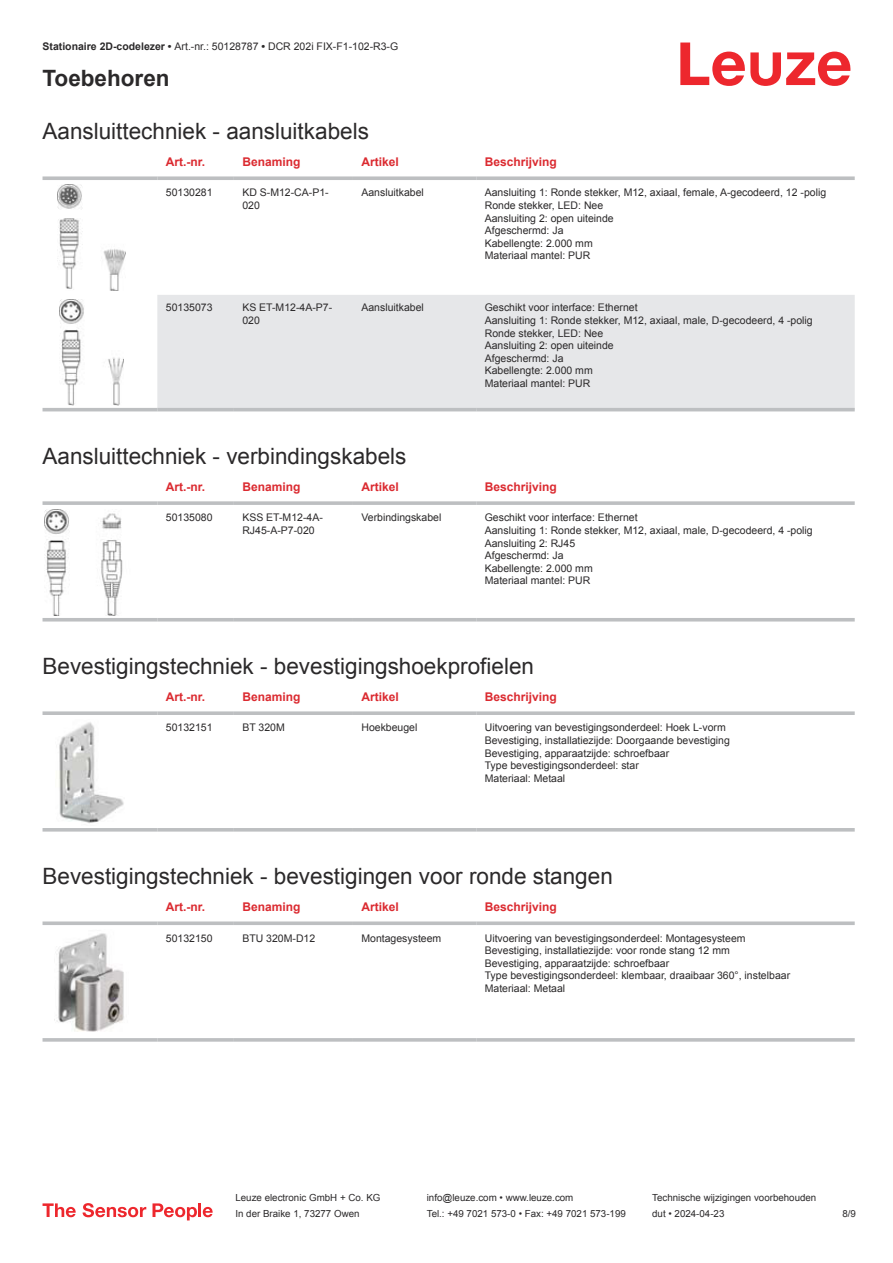
<style>
.page{position:relative;width:893px;height:1263px;background:#fff}
.page>*{position:absolute;margin:0;border:0;box-sizing:border-box;transform-origin:0 0}
.t1{font:22.5px "Arial";color:#2b292a}
.t2{font:700 22.5px "Arial";color:#2b292a}
.t3{font:700 12px "Arial";color:#db2a30}
.t4{font:10.5px/12.6px "Arial";color:#2b292a}
.t5{font:9.75px "Arial";color:#2b292a}
.s1{font-weight:700}
</style>
<div class="page">
<svg style="left:680px;top:43px;width:170px;height:43px"></svg>
<div style="left:157px;top:295px;width:698px;height:113px;background:#e6e7e9"></div>
<svg style="left:43px;top:176px;width:114px;height:4px"></svg>
<svg style="left:157px;top:176px;width:77px;height:4px"></svg>
<svg style="left:234px;top:176px;width:119px;height:4px"></svg>
<svg style="left:353px;top:176px;width:123px;height:4px"></svg>
<svg style="left:476px;top:176px;width:379px;height:4px;background:#c4c6c8"></svg>
<hr style="left:43px;top:408px;width:114px;height:3px;background:#bdbfc1">
<hr style="left:157px;top:408px;width:77px;height:3px;background:#bdbfc1">
<hr style="left:234px;top:408px;width:119px;height:3px;background:#bdbfc1">
<hr style="left:353px;top:408px;width:123px;height:3px;background:#bdbfc1">
<hr style="left:476px;top:408px;width:379px;height:3px;background:#bdbfc1">
<img style="left:57px;top:184px;width:68px;height:107px">
<img style="left:59px;top:299px;width:65px;height:106px">
<svg style="left:43px;top:515px;width:812px;height:107px"></svg>
<svg style="left:43px;top:501px;width:114px;height:4px"></svg>
<svg style="left:157px;top:501px;width:77px;height:4px"></svg>
<svg style="left:234px;top:501px;width:119px;height:4px"></svg>
<svg style="left:353px;top:501px;width:123px;height:4px"></svg>
<svg style="left:476px;top:501px;width:379px;height:4px;background:#c3c5c7"></svg>
<hr style="left:43px;top:618px;width:114px;height:3px;background:#bdbfc1">
<hr style="left:157px;top:618px;width:77px;height:3px;background:#bdbfc1">
<hr style="left:234px;top:618px;width:119px;height:3px;background:#bdbfc1">
<hr style="left:353px;top:618px;width:123px;height:3px;background:#bdbfc1">
<hr style="left:476px;top:618px;width:379px;height:3px;background:#bdbfc1">
<img style="left:45px;top:509px;width:93px;height:106px">
<svg style="left:43px;top:831px;width:812px;height:1px"></svg>
<svg style="left:43px;top:711px;width:114px;height:4px"></svg>
<svg style="left:157px;top:711px;width:77px;height:4px"></svg>
<svg style="left:234px;top:711px;width:119px;height:4px"></svg>
<svg style="left:353px;top:711px;width:123px;height:4px"></svg>
<svg style="left:476px;top:711px;width:379px;height:4px;background:#c3c5c7"></svg>
<hr style="left:43px;top:828px;width:114px;height:3px;background:#bdbfc1">
<hr style="left:157px;top:828px;width:77px;height:3px;background:#bdbfc1">
<hr style="left:234px;top:828px;width:119px;height:3px;background:#bdbfc1">
<hr style="left:353px;top:828px;width:123px;height:3px;background:#bdbfc1">
<hr style="left:476px;top:828px;width:379px;height:3px;background:#bdbfc1">
<img style="left:59px;top:722px;width:65px;height:101px">
<svg style="left:43px;top:921px;width:114px;height:4px"></svg>
<svg style="left:157px;top:921px;width:77px;height:4px"></svg>
<svg style="left:234px;top:921px;width:119px;height:4px"></svg>
<svg style="left:353px;top:921px;width:123px;height:4px"></svg>
<svg style="left:476px;top:921px;width:379px;height:4px;background:#c5c6c8"></svg>
<svg style="left:43px;top:1038px;width:114px;height:4px"></svg>
<svg style="left:157px;top:1038px;width:77px;height:4px"></svg>
<svg style="left:234px;top:1038px;width:119px;height:4px"></svg>
<svg style="left:353px;top:1038px;width:123px;height:4px"></svg>
<svg style="left:476px;top:1038px;width:379px;height:4px;background:#c3c5c7"></svg>
<img style="left:54px;top:933px;width:70px;height:99px">
<svg style="left:43px;top:1203px;width:33px;height:14px"></svg>
<svg style="left:83px;top:1203px;width:63px;height:14px"></svg>
<svg style="left:153px;top:1203px;width:44px;height:17px"></svg>
<hr style="left:198px;top:1203px;width:3px;height:14px;background:#ed272d">
<svg style="left:203px;top:1207px;width:10px;height:10px"></svg>
<p class="t4" style="left:43px;top:41px;width:357px"><span class="s1">Stationaire 2D-codelezer •</span> Art.-nr.: 50128787 <span class="s1">•</span> DCR 202i FIX-F1-102-R3-G</p>
<h1 class="t2" style="left:43px;top:70px;width:129px">Toebehoren</h1>
<h1 class="t1" style="left:43px;top:123px;width:328px">Aansluittechniek - aansluitkabels</h1>
<p class="t3" style="left:166px;top:157px;width:41px">Art.-nr.</p>
<p class="t3" style="left:242px;top:157px;width:60px">Benaming</p>
<p class="t3" style="left:361px;top:157px;width:39px">Artikel</p>
<p class="t3" style="left:485px;top:157px;width:74px">Beschrijving</p>
<p class="t4" style="left:166px;top:187px;width:48px">50130281</p>
<p class="t4" style="left:242px;top:187px;width:88px">KD S-M12-CA-P1-<br>020</p>
<p class="t4" style="left:361px;top:187px;width:64px">Aansluitkabel</p>
<p class="t4" style="left:485px;top:187px;width:343px">Aansluiting 1: Ronde stekker, M12, axiaal, female, A-gecodeerd, 12 -polig<br>Ronde stekker, LED: Nee<br>Aansluiting 2: open uiteinde<br>Afgeschermd: Ja<br>Kabellengte: 2.000 mm<br>Materiaal mantel: PUR</p>
<p class="t4" style="left:166px;top:302px;width:48px">50135073</p>
<p class="t4" style="left:242px;top:302px;width:91px">KS ET-M12-4A-P7-<br>020</p>
<p class="t4" style="left:361px;top:302px;width:64px">Aansluitkabel</p>
<p class="t4" style="left:485px;top:302px;width:329px">Geschikt voor interface: Ethernet<br>Aansluiting 1: Ronde stekker, M12, axiaal, male, D-gecodeerd, 4 -polig<br>Ronde stekker, LED: Nee<br>Aansluiting 2: open uiteinde<br>Afgeschermd: Ja<br>Kabellengte: 2.000 mm<br>Materiaal mantel: PUR</p>
<h1 class="t1" style="left:43px;top:448px;width:365px">Aansluittechniek - verbindingskabels</h1>
<p class="t3" style="left:166px;top:482px;width:41px">Art.-nr.</p>
<p class="t3" style="left:242px;top:482px;width:60px">Benaming</p>
<p class="t3" style="left:361px;top:482px;width:39px">Artikel</p>
<p class="t3" style="left:485px;top:482px;width:74px">Beschrijving</p>
<p class="t4" style="left:166px;top:512px;width:48px">50135080</p>
<p class="t4" style="left:242px;top:512px;width:82px">KSS ET-M12-4A-<br>RJ45-A-P7-020</p>
<p class="t4" style="left:361px;top:512px;width:81px">Verbindingskabel</p>
<p class="t4" style="left:485px;top:512px;width:329px">Geschikt voor interface: Ethernet<br>Aansluiting 1: Ronde stekker, M12, axiaal, male, D-gecodeerd, 4 -polig<br>Aansluiting 2: RJ45<br>Afgeschermd: Ja<br>Kabellengte: 2.000 mm<br>Materiaal mantel: PUR</p>
<h1 class="t1" style="left:43px;top:658px;width:493px">Bevestigingstechniek - bevestigingshoekprofielen</h1>
<p class="t3" style="left:166px;top:692px;width:41px">Art.-nr.</p>
<p class="t3" style="left:242px;top:692px;width:60px">Benaming</p>
<p class="t3" style="left:361px;top:692px;width:39px">Artikel</p>
<p class="t3" style="left:485px;top:692px;width:74px">Beschrijving</p>
<p class="t4" style="left:166px;top:722px;width:48px">50132151</p>
<p class="t4" style="left:242px;top:722px;width:44px">BT 320M</p>
<p class="t4" style="left:361px;top:722px;width:58px">Hoekbeugel</p>
<p class="t4" style="left:485px;top:722px;width:247px">Uitvoering van bevestigingsonderdeel: Hoek L-vorm Bevestiging, installatiezijde: Doorgaande bevestiging Bevestiging, apparaatzijde: schroefbaar<br>Type bevestigingsonderdeel: star<br>Materiaal: Metaal</p>
<h1 class="t1" style="left:43px;top:868px;width:572px">Bevestigingstechniek - bevestigingen voor ronde stangen</h1>
<p class="t3" style="left:166px;top:902px;width:41px">Art.-nr.</p>
<p class="t3" style="left:242px;top:902px;width:60px">Benaming</p>
<p class="t3" style="left:361px;top:902px;width:39px">Artikel</p>
<p class="t3" style="left:485px;top:902px;width:74px">Beschrijving</p>
<p class="t4" style="left:166px;top:932px;width:48px">50132150</p>
<p class="t4" style="left:242px;top:932px;width:74px">BTU 320M-D12</p>
<p class="t4" style="left:361px;top:932px;width:81px">Montagesysteem</p>
<p class="t4" style="left:485px;top:932px;width:307px">Uitvoering van bevestigingsonderdeel: Montagesysteem Bevestiging, installatiezijde: voor ronde stang 12 mm<br>Bevestiging, apparaatzijde: schroefbaar<br>Type bevestigingsonderdeel: klembaar, draaibaar 360°, instelbaar Materiaal: Metaal</p>
<p class="t5" style="left:235px;top:1194px;width:146px">Leuze electronic GmbH + Co. KG</p>
<p class="t5" style="left:427px;top:1194px;width:148px">info@leuze.com • www.leuze.com</p>
<p class="t5" style="left:652px;top:1194px;width:166px">Technische wijzigingen voorbehouden</p>
<p class="t5" style="left:235px;top:1210px;width:126px">In der Braike 1, 73277 Owen</p>
<p class="t5" style="left:427px;top:1210px;width:201px">Tel.: +49 7021 573-0 • Fax: +49 7021 573-199</p>
<p class="t5" style="left:652px;top:1210px;width:74px">dut • 2024-04-23</p>
<p class="t5" style="left:842px;top:1210px;width:15px">8 /9</p>
</div>
